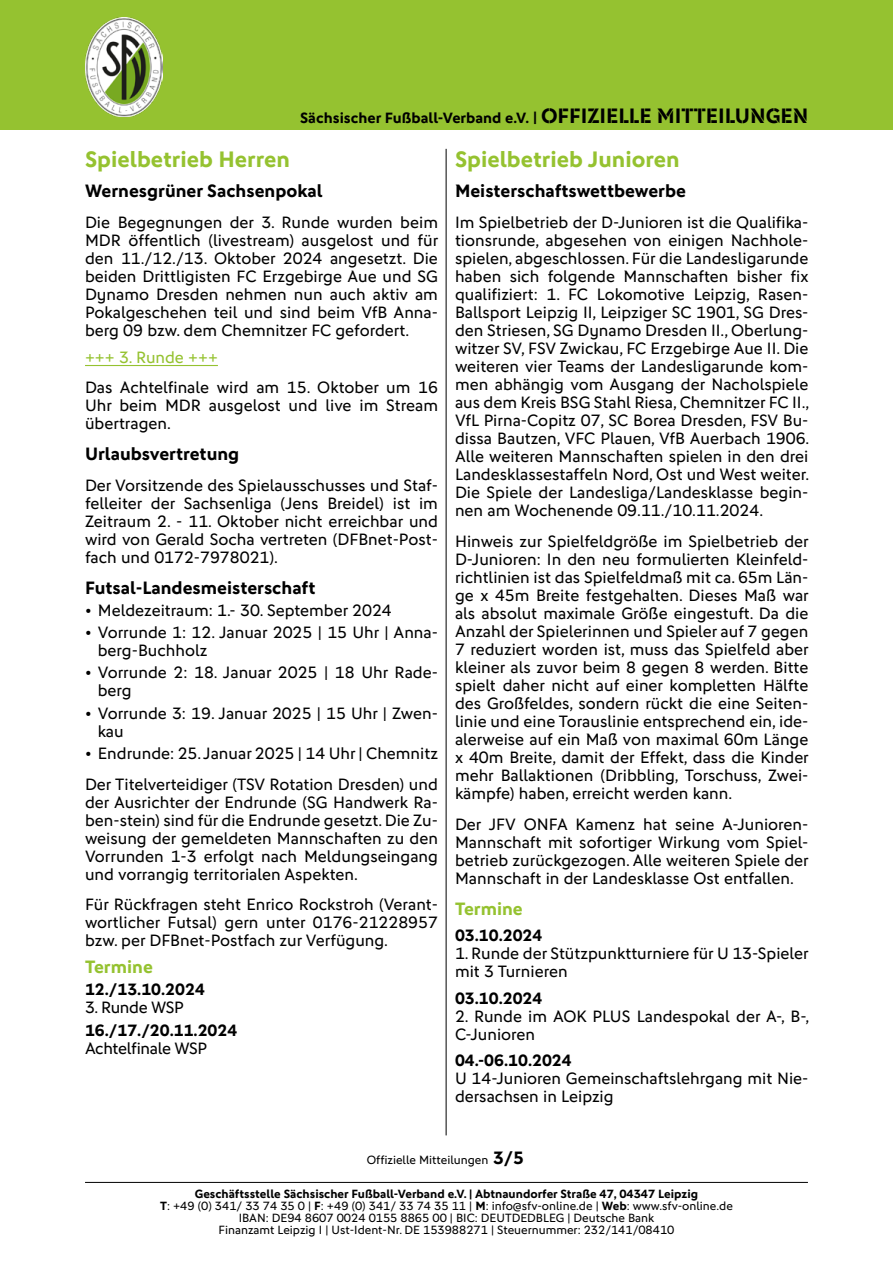
<style>
.page{position:relative;width:893px;height:1263px;background:#fff}
.page>*{position:absolute;margin:0;border:0;box-sizing:border-box;transform-origin:0 0}
.t1{font:700 22.5px "DFB Sans";color:#95c230}
.t2{font:700 18px "DFB Sans";color:#000}
.t3{font:700 18px "DFB Sans";color:#95c230}
.t4{font:16.5px/18px "DFB Sans";color:#000;text-align:justify}
.t5{font:700 16.5px "DFB Sans";color:#000}
.t6{font:16.5px "DFB Sans";letter-spacing:-.02em;color:#000}
.t7{font:16.5px "DFB Sans";color:#95c230}
.t8{font:700 15px "DFB Sans";color:#000}
.t9{font:12px/12px "DFB Sans";color:#000;text-align:center}
.s1{font-family:"DFB Stencil";font-weight:400}
.s2{font-family:"DFB Stencil";font-weight:400;font-size:21px}
.s3{font-weight:700;font-size:18px}
.s4{font-weight:700}
</style>
<div class="page">
<div style="left:0;top:0;width:893px;height:130px;background:#95c230"></div>
<img style="left:85px;top:18px;width:77px;height:98px">
<hr style="left:85px;top:1182px;width:723px;height:1px;background:#000">
<hr style="left:446px;top:149px;width:1px;height:986px;background:#000">
<hr style="left:85px;top:365px;width:133px;height:1px;background:#95c230">
<p class="t8" style="left:300px;top:109px;width:510px">Sächsischer Fußball-Verband e.V. <span class="s1">|</span> <span class="s2">OFFIZIELLE MITTEILUNGEN</span></p>
<h1 class="t1" style="left:85px;top:145px;width:206px">Spielbetrieb Herren</h1>
<p class="t2" style="left:85px;top:180px;width:239px">Wernesgrüner Sachsenpokal</p>
<p class="t4" style="left:85px;top:213px;width:355px">Die Begegnungen der 3. Runde wurden beim MDR öffentlich (livestream) ausgelost und für den 11./12./13. Oktober 2024 angesetzt. Die beiden Drittligisten FC Erzgebirge Aue und SG Dynamo Dresden nehmen nun auch aktiv am Pokalgeschehen teil und sind beim VfB Anna&shy;berg 09 bzw. dem Chemnitzer FC gefordert.</p>
<p class="t7" style="left:85px;top:347px;width:134px">+++ 3. Runde +++</p>
<p class="t4" style="left:85px;top:378px;width:354px">Das Achtelfinale wird am 15. Oktober um 16<br>Uhr beim MDR ausgelost und live im Stream übertragen.</p>
<p class="t2" style="left:85px;top:443px;width:156px">Urlaubsvertretung</p>
<p class="t4" style="left:85px;top:476px;width:354px">Der Vorsitzende des Spielausschusses und Staf&shy;felleiter der Sachsenliga (Jens Breidel) ist im Zeitraum 2. - 11. Oktober nicht erreichbar und wird von Gerald Socha vertreten (DFBnet-Post&shy;fach und 0172-7978021).</p>
<p class="t2" style="left:85px;top:577px;width:232px">Futsal-Landesmeisterschaft</p>
<p class="t4" style="left:85px;top:601px;width:308px">• Meldezeitraum: 1.- 30. September 2024</p>
<p class="t4" style="left:98px;top:623px;width:342px;text-indent:-13px">• Vorrunde 1: 12. Januar 2025 | 15 Uhr | Anna&shy;berg-Buchholz</p>
<p class="t4" style="left:98px;top:663px;width:342px;text-indent:-13px">• Vorrunde 2: 18. Januar 2025 | 18 Uhr Rade&shy;berg</p>
<p class="t4" style="left:98px;top:704px;width:342px;text-indent:-13px">• Vorrunde 3: 19. Januar 2025 | 15 Uhr | Zwen&shy;kau</p>
<p class="t4" style="left:85px;top:738px;width:354px;line-height:30.8px">• Endrunde: 25. Januar 2025 | 14 Uhr | Chemnitz<br>Der Titelverteidiger (TSV Rotation Dresden) und</p>
<p class="t4" style="left:85px;top:793px;width:354px">der Ausrichter der Endrunde (SG Handwerk Ra&shy;ben-stein) sind für die Endrunde gesetzt. Die Zu&shy;weisung der gemeldeten Mannschaften zu den Vorrunden 1-3 erfolgt nach Meldungseingang und vorrangig territorialen Aspekten.</p>
<p class="t4" style="left:85px;top:896px;width:354px">Für Rückfragen steht Enrico Rockstroh (Verant&shy;wortlicher Futsal) gern unter 0176-21228957 bzw. per DFBnet-Postfach zur Verfügung.</p>
<p class="t3" style="left:85px;top:956px;width:69px">Termine</p>
<p class="t5" style="left:85px;top:980px;width:121px">12./13.10.2024</p>
<p class="t6" style="left:85px;top:998px;width:100px">3. Runde WSP</p>
<p class="t5" style="left:85px;top:1020px;width:154px">16./17./20.11.2024</p>
<p class="t6" style="left:85px;top:1038px;width:124px">Achtelfinale WSP</p>
<h1 class="t1" style="left:455px;top:145px;width:226px">Spielbetrieb Junioren</h1>
<p class="t2" style="left:455px;top:180px;width:233px">Meisterschaftswettbewerbe</p>
<p class="t4" style="left:455px;top:213px;width:356px">Im Spielbetrieb der D-Junioren ist die Qualifika&shy;tionsrunde, abgesehen von einigen Nachhole&shy;spielen, abgeschlossen. Für die Landesligarunde haben sich folgende Mannschaften bisher fix qualifiziert: 1. FC Lokomotive Leipzig, Rasen-Ballsport Leipzig II, Leipziger SC 1901, SG Dres&shy;den Striesen, SG Dynamo Dresden II., Oberlung&shy;witzer SV, FSV Zwickau, FC Erzgebirge Aue II. Die weiteren vier Teams der Landesligarunde kom&shy;men abhängig vom Ausgang der Nacholspiele aus dem Kreis BSG Stahl Riesa, Chemnitzer FC II., VfL Pirna-Copitz 07, SC Borea Dresden, FSV Bu&shy;dissa Bautzen, VFC Plauen, VfB Auerbach 1906.<br>Alle weiteren Mannschaften spielen in den drei Landesklassestaffeln Nord, Ost und West weiter.<br>Die Spiele der Landesliga/Landesklasse begin&shy;nen am Wochenende 09.11./10.11.2024.</p>
<p class="t4" style="left:455px;top:532px;width:355px">Hinweis zur Spielfeldgröße im Spielbetrieb der D-Junioren: In den neu formulierten Kleinfeld&shy;richtlinien ist das Spielfeldmaß mit ca. 65m Län&shy;ge x 45m Breite festgehalten. Dieses Maß war als absolut maximale Größe eingestuft. Da die Anzahl der Spielerinnen und Spieler auf 7 gegen 7 reduziert worden ist, muss das Spielfeld aber kleiner als zuvor beim 8 gegen 8 werden. Bitte spielt daher nicht auf einer kompletten Hälfte des Großfeldes, sondern rückt die eine Seiten&shy;linie und eine Torauslinie entsprechend ein, ide&shy;alerweise auf ein Maß von maximal 60m Länge x 40m Breite, damit der Effekt, dass die Kinder mehr Ballaktionen (Dribbling, Torschuss, Zwei&shy;kämpfe) haben, erreicht werden kann.</p>
<p class="t4" style="left:455px;top:815px;width:355px">Der JFV ONFA Kamenz hat seine A-Junioren-Mannschaft mit sofortiger Wirkung vom Spiel&shy;betrieb zurückgezogen. Alle weiteren Spiele der Mannschaft in der Landesklasse Ost entfallen.</p>
<p class="t3" style="left:455px;top:898px;width:69px">Termine</p>
<p class="t5" style="left:455px;top:926px;width:89px">03.10.2024</p>
<p class="t4" style="left:455px;top:944px;width:355px">1. Runde der Stützpunktturniere für U 13-Spieler mit 3 Turnieren</p>
<p class="t5" style="left:455px;top:988px;width:89px">03.10.2024</p>
<p class="t4" style="left:455px;top:1007px;width:356px">2. Runde im AOK PLUS Landespokal der A-, B-,<br>C-Junioren</p>
<p class="t5" style="left:455px;top:1051px;width:118px">04.-06.10.2024</p>
<p class="t4" style="left:455px;top:1069px;width:355px">U 14-Junioren Gemeinschaftslehrgang mit Nie&shy;dersachsen in Leipzig</p>
<p class="t9" style="left:367px;top:1154px;width:159px">Offizielle Mitteilungen <span class="s3">3/5</span></p>
<p class="t9" style="left:160px;top:1188px;width:574px"><span class="s4">Geschäftsstelle Sächsischer Fußball-Verband e.V. | Abtnaundorfer Straße 47, 04347 Leipzig<br>T</span>: +49 (0) 341/ 33 74 35 0 | <span class="s4">F</span>: +49 (0) 341/ 33 74 35 11 | <span class="s4">M</span>: info@sfv-online.de | <span class="s4">Web</span>: www.sfv-online.de IBAN: DE94 8607 0024 0155 8865 00 | BIC: DEUTDEDBLEG | Deutsche Bank<br>Finanzamt Leipzig I | Ust-Ident-Nr. DE 153988271 | Steuernummer: 232/141/08410</p>
</div>
